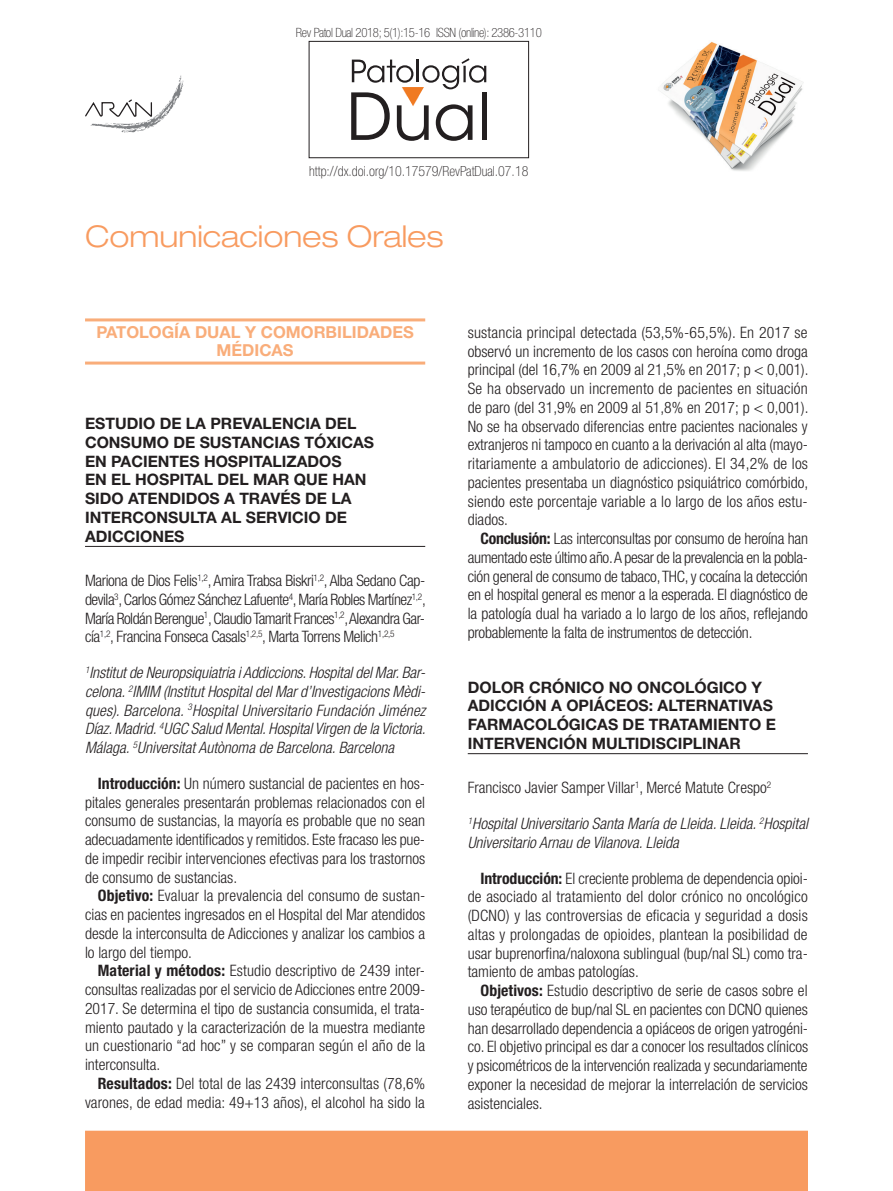
<style>
.page{position:relative;width:893px;height:1191px;background:#fff}
.page>*{position:absolute;margin:0;border:0;box-sizing:border-box;transform-origin:0 0}
.t1{font:300 expanded 30px "Helvetica Neue LT Std";color:#f89b60}
.t2{font:700 16.5px/18px "Helvetica Neue LT Std";color:#f9ad7a;text-align:center}
.t3{font:300 condensed 15.75px/18.8px "Helvetica Neue LT Std";color:#231f20;text-align:justify}
.t4{font:italic 300 condensed 15.75px/18.8px "Helvetica Neue LT Std";color:#231f20;text-align:justify}
.t5{font:700 15.75px/18.8px "Helvetica Neue LT Std";color:#231f20}
.t6{font:100 condensed 13.95px "Helvetica Neue LT Std";color:#231f20}
.t7{font:100 condensed 12.75px "Helvetica Neue LT Std";letter-spacing:-.025em;color:#231f20}
.s1{font-weight:700}
</style>
<div class="page">
<div style="left:309px;top:41px;width:220px;height:117px;border:1px solid #231f20"></div>
<svg style="left:351px;top:58px;width:135px;height:83px"></svg>
<svg style="left:85px;top:75px;width:99px;height:58px"></svg>
<img style="left:662px;top:41px;width:142px;height:130px">
<div style="left:85px;top:1130px;width:723px;height:61px;background:#f89b60"></div>
<hr style="left:85px;top:318px;width:340px;height:3px;background:#f9ad7a">
<hr style="left:85px;top:361px;width:340px;height:3px;background:#f9ad7a">
<hr style="left:85px;top:546px;width:340px;height:1px;background:#231f20">
<hr style="left:468px;top:753px;width:340px;height:1px;background:#231f20">
<p class="t7" style="left:296px;top:25px;width:247px">Rev Patol Dual 2018; 5(1):15-16 ISSN (online): 2386-3110</p>
<p class="t6" style="left:309px;top:163px;width:221px">http://dx.doi.org/10.17579/RevPatDual.07.18</p>
<h1 class="t1" style="left:85px;top:218px;width:360px">Comunicaciones Orales</h1>
<p class="t2" style="left:96px;top:323px;width:319px">PATOLOGÍA DUAL Y COMORBILIDADES<br>MÉDICAS</p>
<p class="t5" style="left:85px;top:414px;width:291px">ESTUDIO DE LA PREVALENCIA DEL<br>CONSUMO DE SUSTANCIAS TÓXICAS<br>EN PACIENTES HOSPITALIZADOS<br>EN EL HOSPITAL DEL MAR QUE HAN<br>SIDO ATENDIDOS A TRAVÉS DE LA<br>INTERCONSULTA AL SERVICIO DE<br>ADICCIONES</p>
<p class="t3" style="left:85px;top:571px;width:342px">Mariona de Dios Felis<sup>1,2</sup>, Amira Trabsa Biskri<sup>1,2</sup>, Alba Sedano Cap&shy;devila<sup>3</sup>, Carlos Gómez Sánchez Lafuente<sup>4</sup>, María Robles Martínez<sup>1,2</sup>, María Roldán Berengue<sup>1</sup>, Claudio Tamarit Frances<sup>1,2</sup>, Alexandra Gar&shy;cía<sup>1,2</sup>, Francina Fonseca Casals<sup>1,2,5</sup>, Marta Torrens Melich<sup>1,2,5</sup></p>
<p class="t4" style="left:85px;top:663px;width:342px"><sup>1</sup>Institut de Neuropsiquiatria i Addiccions. Hospital del Mar. Bar&shy;celona. <sup>2</sup>IMIM (Institut Hospital del Mar d’Investigacions Mèdi&shy;ques). Barcelona. <sup>3</sup>Hospital Universitario Fundación Jiménez Díaz. Madrid. <sup>4</sup>UGC Salud Mental. Hospital Virgen de la Victoria.<br>Málaga. <sup>5</sup>Universitat Autònoma de Barcelona. Barcelona</p>
<p class="t3" style="left:85px;top:774px;width:342px;text-indent:13px"><span class="s1">Introducción:</span> Un número sustancial de pacientes en hos&shy;pitales generales presentarán problemas relacionados con el consumo de sustancias, la mayoría es probable que no sean adecuadamente identificados y remitidos. Este fracaso les pue&shy;de impedir recibir intervenciones efectivas para los trastornos de consumo de sustancias.</p>
<p class="t3" style="left:85px;top:886px;width:342px;text-indent:13px"><span class="s1">Objetivo:</span> Evaluar la prevalencia del consumo de sustan&shy;cias en pacientes ingresados en el Hospital del Mar atendidos desde la interconsulta de Adicciones y analizar los cambios a lo largo del tiempo.</p>
<p class="t3" style="left:85px;top:961px;width:342px;text-indent:13px"><span class="s1">Material y métodos:</span> Estudio descriptivo de 2439 inter&shy;consultas realizadas por el servicio de Adicciones entre 2009- 2017. Se determina el tipo de sustancia consumida, el trata&shy;miento pautado y la caracterización de la muestra mediante un cuestionario “ad hoc” y se comparan según el año de la interconsulta.</p>
<p class="t3" style="left:85px;top:1073px;width:342px;text-align:right"><span class="s1">Resultados:</span> Del total de las 2439 interconsultas (78,6% varones, de edad media: 49+13 años), el alcohol ha sido la</p>
<p class="t3" style="left:468px;top:323px;width:342px">sustancia principal detectada (53,5%-65,5%). En 2017 se observó un incremento de los casos con heroína como droga principal (del 16,7% en 2009 al 21,5% en 2017; p &lt; 0,001).<br>Se ha observado un incremento de pacientes en situación de paro (del 31,9% en 2009 al 51,8% en 2017; p &lt; 0,001).<br>No se ha observado diferencias entre pacientes nacionales y extranjeros ni tampoco en cuanto a la derivación al alta (mayo&shy;ritariamente a ambulatorio de adicciones). El 34,2% de los pacientes presentaba un diagnóstico psiquiátrico comórbido, siendo este porcentaje variable a lo largo de los años estu&shy;diados.</p>
<p class="t3" style="left:468px;top:529px;width:342px;text-indent:13px"><span class="s1">Conclusión:</span> Las interconsultas por consumo de heroína han aumentado este último año. A pesar de la prevalencia en la pobla&shy;ción general de consumo de tabaco, THC, y cocaína la detección en el hospital general es menor a la esperada. El diagnóstico de la patología dual ha variado a lo largo de los años, reflejando probablemente la falta de instrumentos de detección.</p>
<p class="t5" style="left:468px;top:677px;width:310px">DOLOR CRÓNICO NO ONCOLÓGICO Y<br>ADICCIÓN A OPIÁCEOS: ALTERNATIVAS<br>FARMACOLÓGICAS DE TRATAMIENTO E<br>INTERVENCIÓN MULTIDISCIPLINAR</p>
<p class="t3" style="left:468px;top:778px;width:305px">Francisco Javier Samper Villar<sup>1</sup>, Mercé Matute Crespo<sup>2</sup></p>
<p class="t4" style="left:468px;top:814px;width:342px"><sup>1</sup>Hospital Universitario Santa María de Lleida. Lleida. <sup>2</sup>Hospital<br>Universitario Arnau de Vilanova. Lleida</p>
<p class="t3" style="left:468px;top:868px;width:342px;text-indent:13px"><span class="s1">Introducción:</span> El creciente problema de dependencia opioi&shy;de asociado al tratamiento del dolor crónico no oncológico (DCNO) y las controversias de eficacia y seguridad a dosis altas y prolongadas de opioides, plantean la posibilidad de usar buprenorfina/naloxona sublingual (bup/nal SL) como tra&shy;tamiento de ambas patologías.</p>
<p class="t3" style="left:468px;top:981px;width:342px;text-indent:13px"><span class="s1">Objetivos:</span> Estudio descriptivo de serie de casos sobre el uso terapéutico de bup/nal SL en pacientes con DCNO quienes han desarrollado dependencia a opiáceos de origen yatrogéni&shy;co. El objetivo principal es dar a conocer los resultados clínicos y psicométricos de la intervención realizada y secundariamente exponer la necesidad de mejorar la interrelación de servicios asistenciales.</p>
</div>
